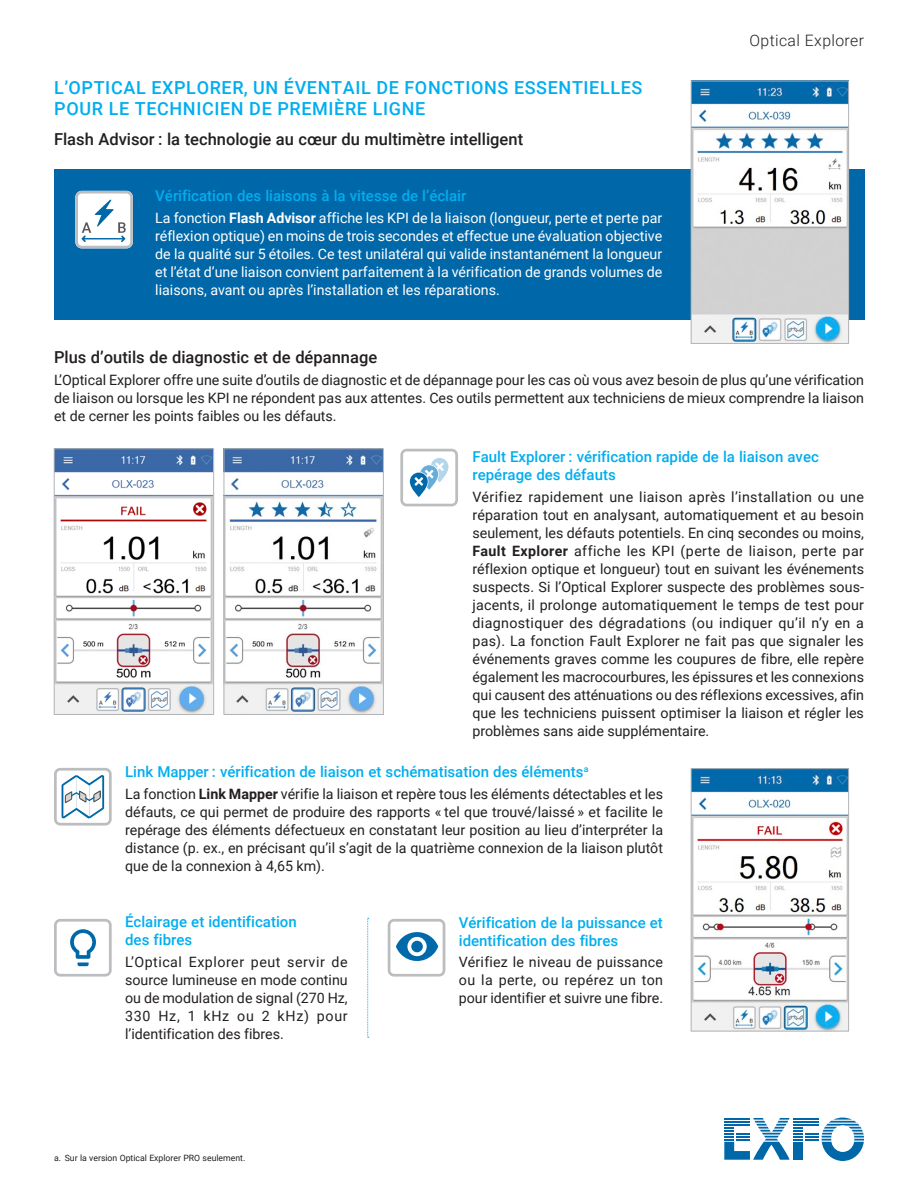
<style>
.page{position:relative;width:918px;height:1188px;background:#fff}
.page>*{position:absolute;margin:0;border:0;box-sizing:border-box;transform-origin:0 0}
.t1{font:500 18px/21px "Roboto";letter-spacing:.035em;color:#00aeef}
.t2{font:500 16.5px "Roboto";color:#231f20}
.t3{font:300 15.75px "Roboto";letter-spacing:.025em;color:#231f20}
.t4{font:500 15px/18px "Roboto";color:#00aeef}
.t5{font:14.25px/18px "Roboto";color:#231f20;text-align:justify}
.t6{font:14.25px/18px "Roboto";color:#fff;text-align:justify}
.t7{font:8.7px "Roboto";color:#231f20}
.s1{font-weight:700}
</style>
<div class="page">
<svg style="left:724px;top:1118px;width:140px;height:43px"></svg>
<hr style="left:724px;top:1124px;width:26px;height:2px;background:#0068a9">
<div style="left:54px;top:170px;width:811px;height:150px;background:#0068a9"></div>
<svg style="left:75px;top:191px;width:58px;height:57px"></svg>
<img style="left:693px;top:770px;width:154px;height:259px">
<div style="left:691px;top:768px;width:158px;height:263px;border:1px solid #b2b3b7"></div>
<img style="left:693px;top:83px;width:154px;height:259px">
<div style="left:691px;top:81px;width:158px;height:263px;border:1px solid #b2b3b7"></div>
<svg style="left:367px;top:918px;width:2px;height:120px"></svg>
<svg style="left:400px;top:449px;width:58px;height:57px"></svg>
<svg style="left:54px;top:768px;width:58px;height:58px"></svg>
<svg style="left:54px;top:919px;width:58px;height:58px"></svg>
<svg style="left:388px;top:919px;width:57px;height:58px"></svg>
<img style="left:56px;top:450px;width:156px;height:263px">
<div style="left:54px;top:448px;width:160px;height:267px;border:1px solid #b2b3b7"></div>
<img style="left:226px;top:450px;width:156px;height:263px">
<div style="left:224px;top:448px;width:160px;height:267px;border:1px solid #b2b3b7"></div>
<p class="t1" style="left:54px;top:76px;width:590px">L’OPTICAL EXPLORER, UN ÉVENTAIL DE FONCTIONS ESSENTIELLES<br>POUR LE TECHNICIEN DE PREMIÈRE LIGNE</p>
<p class="t2" style="left:54px;top:127px;width:471px">Flash Advisor : la technologie au cœur du multimètre intelligent</p>
<p class="t4" style="left:155px;top:186px;width:313px">Vérification des liaisons à la vitesse de l’éclair</p>
<p class="t6" style="left:155px;top:208px;width:509px">La fonction <span class="s1">Flash Advisor</span> affiche les KPI de la liaison (longueur, perte et perte par réflexion optique) en moins de trois secondes et effectue une évaluation objective de la qualité sur 5 étoiles. Ce test unilatéral qui valide instantanément la longueur et l’état d’une liaison convient parfaitement à la vérification de grands volumes de liaisons, avant ou après l’installation et les réparations.</p>
<p class="t3" style="left:750px;top:30px;width:116px">Optical Explorer</p>
<p class="t2" style="left:54px;top:346px;width:325px">Plus d’outils de diagnostic et de dépannage</p>
<p class="t5" style="left:54px;top:370px;width:812px">L’Optical Explorer offre une suite d’outils de diagnostic et de dépannage pour les cas où vous avez besoin de plus qu’une vérification de liaison ou lorsque les KPI ne répondent pas aux attentes. Ces outils permettent aux techniciens de mieux comprendre la liaison et de cerner les points faibles ou les défauts.</p>
<p class="t4" style="left:472px;top:448px;width:348px">Fault Explorer : vérification rapide de la liaison avec repérage des défauts</p>
<p class="t5" style="left:472px;top:487px;width:393px">Vérifiez rapidement une liaison après l’installation ou une réparation tout en analysant, automatiquement et au besoin seulement, les défauts potentiels. En cinq secondes ou moins, <span class="s1">Fault Explorer</span> affiche les KPI (perte de liaison, perte par réflexion optique et longueur) tout en suivant les événements suspects. Si l’Optical Explorer suspecte des problèmes sous&shy;jacents, il prolonge automatiquement le temps de test pour diagnostiquer des dégradations (ou indiquer qu’il n’y en a pas). La fonction Fault Explorer ne fait pas que signaler les événements graves comme les coupures de fibre, elle repère également les macrocourbures, les épissures et les connexions qui causent des atténuations ou des réflexions excessives, afin que les techniciens puissent optimiser la liaison et régler les problèmes sans aide supplémentaire.</p>
<p class="t4" style="left:125px;top:762px;width:465px">Link Mapper : vérification de liaison et schématisation des éléments<sup>a</sup></p>
<p class="t5" style="left:125px;top:784px;width:539px">La fonction <span class="s1">Link Mapper</span> vérifie la liaison et repère tous les éléments détectables et les défauts, ce qui permet de produire des rapports « tel que trouvé/laissé » et facilite le repérage des éléments défectueux en constatant leur position au lieu d’interpréter la distance (p. ex., en précisant qu’il s’agit de la quatrième connexion de la liaison plutôt que de la connexion à 4,65 km).</p>
<p class="t4" style="left:125px;top:912px;width:173px">Éclairage et identification des fibres</p>
<p class="t5" style="left:125px;top:952px;width:224px">L’Optical Explorer peut servir de source lumineuse en mode continu ou de modulation de signal (270 Hz, 330 Hz, 1 kHz ou 2 kHz) pour l’identification des fibres.</p>
<p class="t7" style="left:54px;top:1152px;width:193px">a. Sur la version Optical Explorer PRO seulement.</p>
<p class="t4" style="left:459px;top:913px;width:206px">Vérification de la puissance et identification des fibres</p>
<p class="t5" style="left:459px;top:952px;width:206px">Vérifiez le niveau de puissance ou la perte, ou repérez un ton pour identifier et suivre une fibre.</p>
</div>
